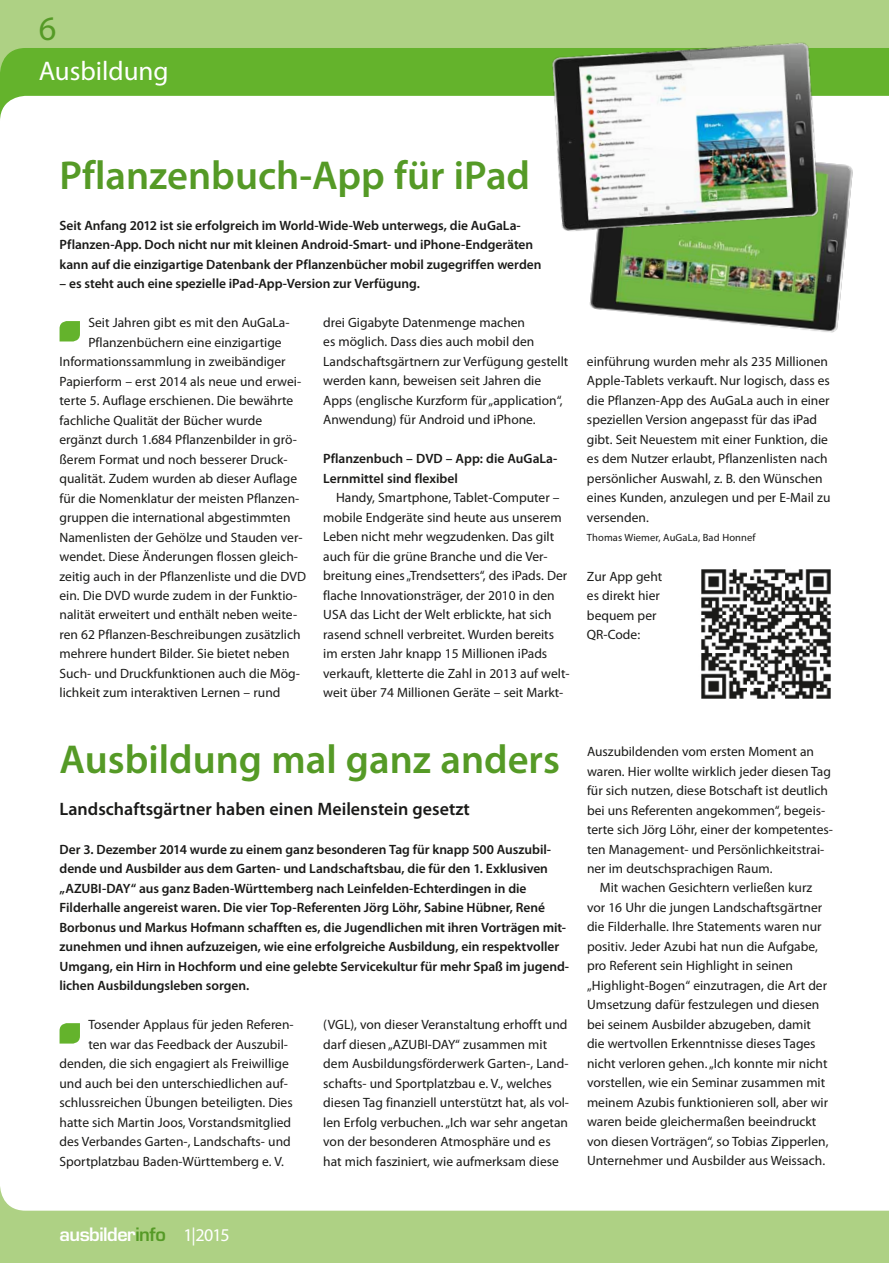
<style>
.page{position:relative;width:889px;height:1263px;background:#fff}
.page>*{position:absolute;margin:0;border:0;box-sizing:border-box;transform-origin:0 0}
.t1{font:600 40.5px "Myriad Pro";color:#559a26}
.t2{font:34.35px "Myriad Pro";color:#559a26}
.t3{font:27px "Myriad Pro";color:#fff}
.t4{font:600 18px "Myriad Pro";color:#1a1a18}
.t5{font:600 18px "Eurostile";letter-spacing:-.025em;color:#fff}
.t6{font:13.5px/19.5px "Myriad Pro";color:#1a1a18}
.t7{font:600 13.5px/19.5px "Myriad Pro";letter-spacing:-.005em;color:#1a1a18}
.t8{font:10.5px "Myriad Pro";letter-spacing:.01em;color:#1a1a18}
.s1{color:#559a26}
.s2{font-family:"Myriad Pro";font-weight:400}
</style>
<div class="page">
<svg style="left:60px;top:321px;width:20px;height:20px"></svg>
<svg style="left:60px;top:1023px;width:20px;height:20px"></svg>
<img style="left:701px;top:569px;width:130px;height:130px">
<div style="left:0;top:0;width:889px;height:87px;background:#aed184"></div>
<svg style="left:0;top:48px;width:889px;height:71px;fill:#64b32c"></svg>
<svg style="left:0;top:1187px;width:889px;height:76px;fill:#aed184"></svg>
<img style="left:589px;top:163px;width:264px;height:170px">
<img style="left:544px;top:42px;width:283px;height:198px">
<h2 class="t2" style="left:39px;top:7px;width:19px">6</h2>
<h3 class="t3" style="left:39px;top:54px;width:132px">Ausbildung</h3>
<h1 class="t1" style="left:60px;top:150px;width:472px">Pflanzenbuch-App für iPad</h1>
<p class="t7" style="left:60px;top:215px;width:483px">Seit Anfang 2012 ist sie erfolgreich im World-Wide-Web unterwegs, die AuGaLa-<br>Pflanzen-App. Doch nicht nur mit kleinen Android-Smart- und iPhone-Endgeräten kann auf die einzigartige Datenbank der Pflanzenbücher mobil zugegriffen werden</p>
<p class="t7" style="left:60px;top:273px;width:362px">– es steht auch eine spezielle iPad-App-Version zur Verfügung.</p>
<p class="t6" style="left:88px;top:313px;width:203px">Seit Jahren gibt es mit den AuGaLa-</p>
<p class="t6" style="left:88px;top:332px;width:195px">Pflanzenbüchern eine einzigartige</p>
<p class="t6" style="left:60px;top:352px;width:228px">Informationssammlung in zweibändiger</p>
<p class="t6" style="left:60px;top:371px;width:243px">Papierform – erst 2014 als neue und erwei-</p>
<p class="t6" style="left:60px;top:390px;width:235px">terte 5. Auflage erschienen. Die bewährte</p>
<p class="t6" style="left:60px;top:410px;width:204px">fachliche Qualität der Bücher wurde</p>
<p class="t6" style="left:60px;top:429px;width:239px">ergänzt durch 1.684 Pflanzenbilder in grö-</p>
<p class="t6" style="left:60px;top:449px;width:230px">ßerem Format und noch besserer Druck-</p>
<p class="t6" style="left:60px;top:468px;width:239px">qualität. Zudem wurden ab dieser Auflage</p>
<p class="t6" style="left:60px;top:488px;width:241px">für die Nomenklatur der meisten Pflanzen-</p>
<p class="t6" style="left:60px;top:507px;width:232px">gruppen die international abgestimmten</p>
<p class="t6" style="left:60px;top:527px;width:244px">Namenlisten der Gehölze und Stauden ver-</p>
<p class="t6" style="left:60px;top:546px;width:240px">wendet. Diese Änderungen flossen gleich-</p>
<p class="t6" style="left:60px;top:566px;width:248px">zeitig auch in der Pflanzenliste und die DVD</p>
<p class="t6" style="left:60px;top:585px;width:239px">ein. Die DVD wurde zudem in der Funktio-</p>
<p class="t6" style="left:60px;top:605px;width:239px">nalität erweitert und enthält neben weite-</p>
<p class="t6" style="left:60px;top:624px;width:243px">ren 62 Pflanzen-Beschreibungen zusätzlich</p>
<p class="t6" style="left:60px;top:644px;width:231px">mehrere hundert Bilder. Sie bietet neben</p>
<p class="t6" style="left:60px;top:663px;width:242px">Such- und Druckfunktionen auch die Mög-</p>
<p class="t6" style="left:60px;top:683px;width:222px">lichkeit zum interaktiven Lernen – rund</p>
<p class="t6" style="left:323px;top:312px;width:247px">drei Gigabyte Datenmenge machen<br>es möglich. Dass dies auch mobil den Landschaftsgärtnern zur Verfügung gestellt werden kann, beweisen seit Jahren die Apps (englische Kurzform für „application“, Anwendung) für Android und iPhone.</p>
<p class="t7" style="left:323px;top:449px;width:235px">Pflanzenbuch – DVD – App: die AuGaLa-<br>Lernmittel sind flexibel</p>
<p class="t6" style="left:323px;top:488px;width:248px;text-indent:13px">Handy, Smartphone, Tablet-Computer – mobile Endgeräte sind heute aus unserem Leben nicht mehr wegzudenken. Das gilt auch für die grüne Branche und die Ver&shy;breitung eines „Trendsetters“, des iPads. Der flache Innovationsträger, der 2010 in den USA das Licht der Welt erblickte, hat sich rasend schnell verbreitet. Wurden bereits im ersten Jahr knapp 15 Millionen iPads verkauft, kletterte die Zahl in 2013 auf welt&shy;weit über 74 Millionen Geräte – seit Markt-</p>
<p class="t6" style="left:587px;top:351px;width:245px">einführung wurden mehr als 235 Millionen Apple-Tablets verkauft. Nur logisch, dass es die Pflanzen-App des AuGaLa auch in einer speziellen Version angepasst für das iPad gibt. Seit Neuestem mit einer Funktion, die es dem Nutzer erlaubt, Pflanzenlisten nach persönlicher Auswahl, z. B. den Wünschen eines Kunden, anzulegen und per E-Mail zu versenden.</p>
<p class="t8" style="left:587px;top:531px;width:170px">Thomas Wiemer, AuGaLa, Bad Honnef</p>
<p class="t6" style="left:587px;top:566px;width:77px">Zur App geht es direkt hier bequem per<br>QR-Code:</p>
<h1 class="t1" style="left:60px;top:733px;width:502px">Ausbildung mal ganz anders</h1>
<h3 class="t4" style="left:60px;top:797px;width:412px">Landschaftsgärtner haben einen Meilenstein gesetzt</h3>
<p class="t7" style="left:60px;top:839px;width:511px">Der 3. Dezember 2014 wurde zu einem ganz besonderen Tag für knapp 500 Auszubil&shy;dende und Ausbilder aus dem Garten- und Landschaftsbau, die für den 1. Exklusiven „AZUBI-DAY“ aus ganz Baden-Württemberg nach Leinfelden-Echterdingen in die Filderhalle angereist waren. Die vier Top-Referenten Jörg Löhr, Sabine Hübner, René Borbonus und Markus Hofmann schafften es, die Jugendlichen mit ihren Vorträgen mit&shy;zunehmen und ihnen aufzuzeigen, wie eine erfolgreiche Ausbildung, ein respektvoller Umgang, ein Hirn in Hochform und eine gelebte Servicekultur für mehr Spaß im jugend&shy;lichen Ausbildungsleben sorgen.</p>
<p class="t6" style="left:88px;top:1015px;width:207px">Tosender Applaus für jeden Referen-</p>
<p class="t6" style="left:88px;top:1034px;width:201px">ten war das Feedback der Auszubil-</p>
<p class="t6" style="left:60px;top:1054px;width:231px">denden, die sich engagiert als Freiwillige</p>
<p class="t6" style="left:60px;top:1073px;width:230px">und auch bei den unterschiedlichen auf-</p>
<p class="t6" style="left:60px;top:1092px;width:235px">schlussreichen Übungen beteiligten. Dies</p>
<p class="t6" style="left:60px;top:1112px;width:233px">hatte sich Martin Joos, Vorstandsmitglied</p>
<p class="t6" style="left:60px;top:1131px;width:233px">des Verbandes Garten-, Landschafts- und</p>
<p class="t6" style="left:60px;top:1151px;width:226px">Sportplatzbau Baden-Württemberg e. V.</p>
<p class="t6" style="left:323px;top:1014px;width:247px">(VGL), von dieser Veranstaltung erhofft und darf diesen „AZUBI-DAY“ zusammen mit dem Ausbildungsförderwerk Garten-, Land&shy;schafts- und Sportplatzbau e. V., welches diesen Tag finanziell unterstützt hat, als vol&shy;len Erfolg verbuchen. „Ich war sehr angetan von der besonderen Atmosphäre und es hat mich fasziniert, wie aufmerksam diese</p>
<p class="t6" style="left:587px;top:741px;width:228px">Auszubildenden vom ersten Moment an</p>
<p class="t6" style="left:587px;top:761px;width:245px">waren. Hier wollte wirklich jeder diesen Tag</p>
<p class="t6" style="left:587px;top:780px;width:242px">für sich nutzen, diese Botschaft ist deutlich</p>
<p class="t6" style="left:587px;top:800px;width:240px">bei uns Referenten angekommen“, begeis-</p>
<p class="t6" style="left:587px;top:819px;width:247px">terte sich Jörg Löhr, einer der kompetentes-</p>
<p class="t6" style="left:587px;top:839px;width:239px">ten Management- und Persönlichkeitstrai-</p>
<p class="t6" style="left:587px;top:858px;width:187px">ner im deutschsprachigen Raum.</p>
<p class="t6" style="left:600px;top:878px;width:214px">Mit wachen Gesichtern verließen kurz</p>
<p class="t6" style="left:587px;top:897px;width:237px">vor 16 Uhr die jungen Landschaftsgärtner</p>
<p class="t6" style="left:587px;top:917px;width:236px">die Filderhalle. Ihre Statements waren nur</p>
<p class="t6" style="left:587px;top:936px;width:232px">positiv. Jeder Azubi hat nun die Aufgabe,</p>
<p class="t6" style="left:587px;top:956px;width:208px">pro Referent sein Highlight in seinen</p>
<p class="t6" style="left:587px;top:975px;width:242px">„Highlight-Bogen“ einzutragen, die Art der</p>
<p class="t6" style="left:587px;top:995px;width:234px">Umsetzung dafür festzulegen und diesen</p>
<p class="t6" style="left:587px;top:1014px;width:226px">bei seinem Ausbilder abzugeben, damit</p>
<p class="t6" style="left:587px;top:1034px;width:230px">die wertvollen Erkenntnisse dieses Tages</p>
<p class="t6" style="left:587px;top:1053px;width:242px">nicht verloren gehen. „Ich konnte mir nicht</p>
<p class="t6" style="left:587px;top:1073px;width:240px">vorstellen, wie ein Seminar zusammen mit</p>
<p class="t6" style="left:587px;top:1092px;width:243px">meinem Azubis funktionieren soll, aber wir</p>
<p class="t6" style="left:587px;top:1112px;width:231px">waren beide gleichermaßen beeindruckt</p>
<p class="t6" style="left:587px;top:1131px;width:243px">von diesen Vorträgen“, so Tobias Zipperlen,</p>
<p class="t6" style="left:587px;top:1151px;width:240px">Unternehmer und Ausbilder aus Weissach.</p>
<h3 class="t5" style="left:60px;top:1223px;width:172px">ausbilder<span class="s1">info</span> <span class="s2">1|2015</span></h3>
</div>
